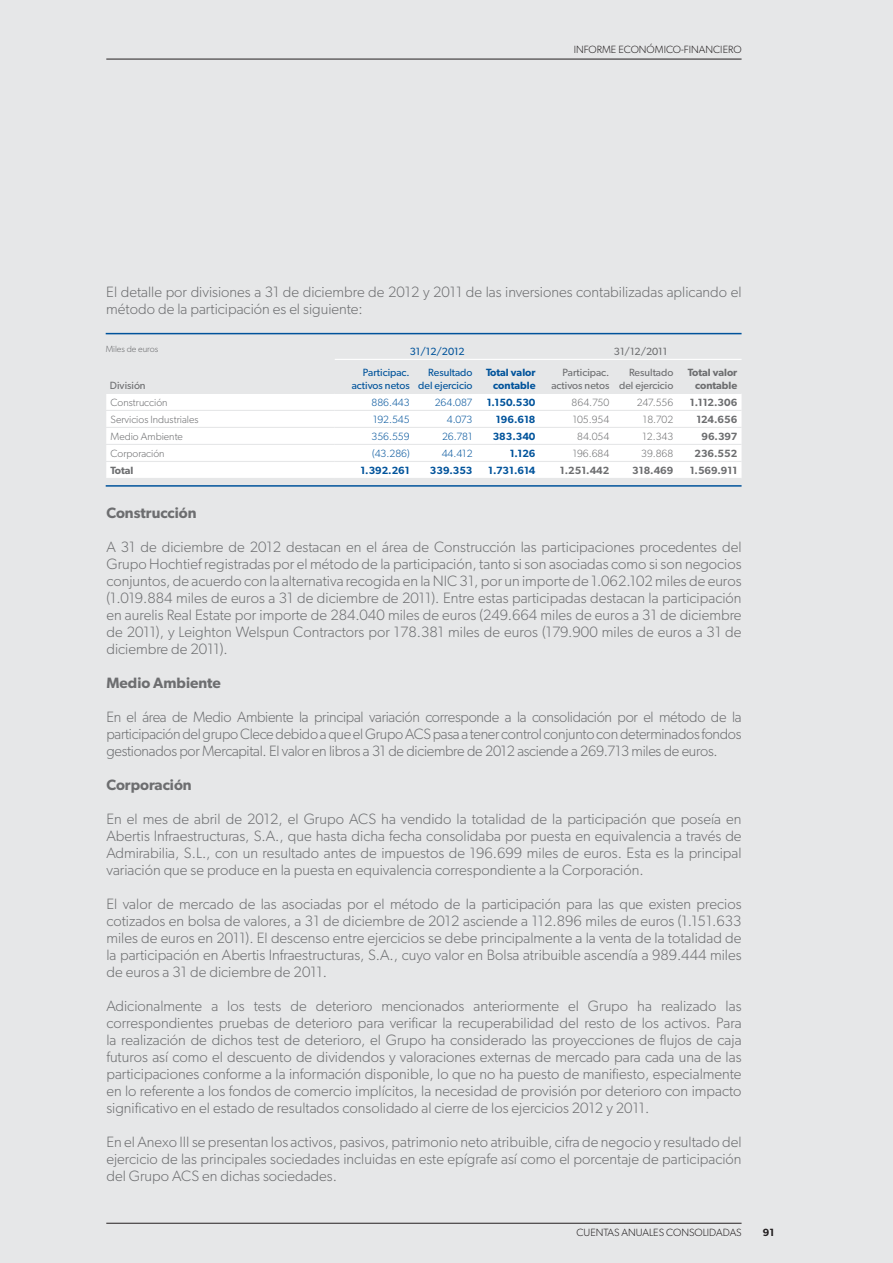
<style>
.page{position:relative;width:893px;height:1263px;background:#e6e7e8}
.page>*{position:absolute;margin:0;border:0;box-sizing:border-box;transform-origin:0 0}
.t1{font:300 15px/17px "Gibson";color:#6d6e70;text-align:justify}
.t2{font:600 15px "Gibson";color:#6d6e70}
.t3{font:300 10.5px "Gibson";color:#6d6e70}
.t4{font:600 10.5px/12.8px "Gibson";color:#6d6e70;text-align:right}
.t5{font:600 10.5px/12.8px "Gibson";color:#00539b;text-align:right}
.t6{font:10.5px/12.8px "Gibson";color:#6d6e70;text-align:right}
.t7{font:10.5px/12.8px "Gibson";color:#00539b;text-align:right}
.t8{font:300 10.5px "Gibson";color:#231f20}
.t9{font:300 10.5px "Gibson";color:#00539b}
.t10{font:600 10.5px "Gibson";color:#231f20}
.t11{font:300 9px "Gibson";letter-spacing:-.005em;color:#6d6e70}
</style>
<div class="page">
<hr style="left:106px;top:1223px;width:636px;height:1px;background:#231f20">
<hr style="left:106px;top:59px;width:636px;height:1px;background:#231f20">
<div style="left:106px;top:394px;width:636px;height:84px;background:#fff"></div>
<hr style="left:105px;top:410px;width:230px;height:1px;background:#e6e7e8">
<hr style="left:105px;top:427px;width:230px;height:1px;background:#e6e7e8">
<hr style="left:105px;top:444px;width:230px;height:1px;background:#e6e7e8">
<hr style="left:105px;top:461px;width:230px;height:1px;background:#e6e7e8">
<hr style="left:335px;top:410px;width:79px;height:1px;background:#e6e7e8">
<hr style="left:335px;top:427px;width:79px;height:1px;background:#e6e7e8">
<hr style="left:335px;top:444px;width:79px;height:1px;background:#e6e7e8">
<hr style="left:335px;top:461px;width:79px;height:1px;background:#e6e7e8">
<hr style="left:414px;top:410px;width:328px;height:1px;background:#e6e7e8">
<hr style="left:414px;top:427px;width:328px;height:1px;background:#e6e7e8">
<hr style="left:414px;top:444px;width:328px;height:1px;background:#e6e7e8">
<hr style="left:414px;top:461px;width:328px;height:1px;background:#e6e7e8">
<hr style="left:335px;top:359px;width:407px;height:1px;background:#fff">
<hr style="left:106px;top:333px;width:636px;height:1px;background:#00539b">
<hr style="left:106px;top:485px;width:636px;height:2px;background:#00539b">
<p class="t8" style="left:574px;top:46px;width:169px">INFORME ECONÓMICO-FINANCIERO</p>
<p class="t1" style="left:106px;top:285px;width:637px">El detalle por divisiones a 31 de diciembre de 2012 y 2011 de las inversiones contabilizadas aplicando el método de la participación es el siguiente:</p>
<p class="t11" style="left:106px;top:346px;width:54px">Miles de euros</p>
<p class="t7" style="left:410px;top:346px;width:57px">31/12/2012</p>
<p class="t6" style="left:614px;top:346px;width:55px">31/12/2011</p>
<p class="t6" style="left:110px;top:380px;width:37px">División</p>
<p class="t7" style="left:352px;top:368px;width:59px">Participac. activos netos</p>
<p class="t7" style="left:418px;top:368px;width:56px">Resultado del ejercicio</p>
<p class="t5" style="left:486px;top:368px;width:51px">Total valor contable</p>
<p class="t6" style="left:551px;top:368px;width:59px">Participac. activos netos</p>
<p class="t6" style="left:619px;top:368px;width:56px">Resultado del ejercicio</p>
<p class="t4" style="left:688px;top:368px;width:51px">Total valor contable</p>
<p class="t3" style="left:111px;top:399px;width:59px">Construcción</p>
<p class="t9" style="left:371px;top:399px;width:40px">886.443</p>
<p class="t9" style="left:435px;top:399px;width:39px">264.087</p>
<p class="t5" style="left:487px;top:397px;width:50px">1.150.530</p>
<p class="t3" style="left:572px;top:399px;width:39px">864.750</p>
<p class="t3" style="left:637px;top:399px;width:38px">247.556</p>
<p class="t4" style="left:690px;top:397px;width:49px">1.112.306</p>
<p class="t3" style="left:111px;top:416px;width:90px">Servicios Industriales</p>
<p class="t9" style="left:373px;top:416px;width:38px">192.545</p>
<p class="t9" style="left:447px;top:416px;width:27px">4.073</p>
<p class="t5" style="left:496px;top:414px;width:41px">196.618</p>
<p class="t3" style="left:573px;top:416px;width:38px">105.954</p>
<p class="t3" style="left:643px;top:416px;width:32px">18.702</p>
<p class="t4" style="left:696px;top:414px;width:42px">124.656</p>
<p class="t3" style="left:111px;top:433px;width:74px">Medio Ambiente</p>
<p class="t9" style="left:371px;top:433px;width:40px">356.559</p>
<p class="t9" style="left:442px;top:433px;width:32px">26.781</p>
<p class="t5" style="left:493px;top:431px;width:44px">383.340</p>
<p class="t3" style="left:577px;top:433px;width:34px">84.054</p>
<p class="t3" style="left:642px;top:433px;width:32px">12.343</p>
<p class="t4" style="left:701px;top:431px;width:37px">96.397</p>
<p class="t3" style="left:111px;top:450px;width:56px">Corporación</p>
<p class="t9" style="left:372px;top:450px;width:39px">(43.286)</p>
<p class="t9" style="left:442px;top:450px;width:32px">44.412</p>
<p class="t5" style="left:510px;top:448px;width:27px">1.126</p>
<p class="t3" style="left:573px;top:450px;width:38px">196.684</p>
<p class="t3" style="left:641px;top:450px;width:34px">39.868</p>
<p class="t4" style="left:694px;top:448px;width:44px">236.552</p>
<p class="t4" style="left:111px;top:465px;width:24px">Total</p>
<p class="t5" style="left:360px;top:465px;width:51px">1.392.261</p>
<p class="t5" style="left:430px;top:465px;width:44px">339.353</p>
<p class="t5" style="left:488px;top:465px;width:49px">1.731.614</p>
<p class="t4" style="left:560px;top:465px;width:51px">1.251.442</p>
<p class="t4" style="left:632px;top:465px;width:43px">318.469</p>
<p class="t4" style="left:690px;top:465px;width:49px">1.569.911</p>
<p class="t2" style="left:106px;top:507px;width:92px">Construcción</p>
<p class="t1" style="left:106px;top:540px;width:637px">A 31 de diciembre de 2012 destacan en el área de Construcción las participaciones procedentes del Grupo Hochtief registradas por el método de la participación, tanto si son asociadas como si son negocios conjuntos, de acuerdo con la alternativa recogida en la NIC 31, por un importe de 1.062.102 miles de euros (1.019.884 miles de euros a 31 de diciembre de 2011). Entre estas participadas destacan la participación en aurelis Real Estate por importe de 284.040 miles de euros (249.664 miles de euros a 31 de diciembre de 2011), y Leighton Welspun Contractors por 178.381 miles de euros (179.900 miles de euros a 31 de diciembre de 2011).</p>
<p class="t2" style="left:106px;top:678px;width:116px">Medio Ambiente</p>
<p class="t1" style="left:106px;top:710px;width:637px">En el área de Medio Ambiente la principal variación corresponde a la consolidación por el método de la participación del grupo Clece debido a que el Grupo ACS pasa a tener control conjunto con determinados fondos gestionados por Mercapital. El valor en libros a 31 de diciembre de 2012 asciende a 269.713 miles de euros.</p>
<p class="t2" style="left:106px;top:780px;width:87px">Corporación</p>
<p class="t1" style="left:106px;top:812px;width:637px">En el mes de abril de 2012, el Grupo ACS ha vendido la totalidad de la participación que poseía en Abertis Infraestructuras, S.A., que hasta dicha fecha consolidaba por puesta en equivalencia a través de Admirabilia, S.L., con un resultado antes de impuestos de 196.699 miles de euros. Esta es la principal variación que se produce en la puesta en equivalencia correspondiente a la Corporación.</p>
<p class="t1" style="left:106px;top:897px;width:637px">El valor de mercado de las asociadas por el método de la participación para las que existen precios cotizados en bolsa de valores, a 31 de diciembre de 2012 asciende a 112.896 miles de euros (1.151.633 miles de euros en 2011). El descenso entre ejercicios se debe principalmente a la venta de la totalidad de la participación en Abertis Infraestructuras, S.A., cuyo valor en Bolsa atribuible ascendía a 989.444 miles de euros a 31 de diciembre de 2011.</p>
<p class="t1" style="left:106px;top:999px;width:637px">Adicionalmente a los tests de deterioro mencionados anteriormente el Grupo ha realizado las correspondientes pruebas de deterioro para verificar la recuperabilidad del resto de los activos. Para la realización de dichos test de deterioro, el Grupo ha considerado las proyecciones de flujos de caja futuros así como el descuento de dividendos y valoraciones externas de mercado para cada una de las participaciones conforme a la información disponible, lo que no ha puesto de manifiesto, especialmente en lo referente a los fondos de comercio implícitos, la necesidad de provisión por deterioro con impacto significativo en el estado de resultados consolidado al cierre de los ejercicios 2012 y 2011.</p>
<p class="t1" style="left:106px;top:1135px;width:637px">En el Anexo III se presentan los activos, pasivos, patrimonio neto atribuible, cifra de negocio y resultado del ejercicio de las principales sociedades incluidas en este epígrafe así como el porcentaje de participación del Grupo ACS en dichas sociedades.</p>
<p class="t8" style="left:576px;top:1229px;width:167px">CUENTAS ANUALES CONSOLIDADAS</p>
<p class="t10" style="left:763px;top:1229px;width:13px">91</p>
</div>
